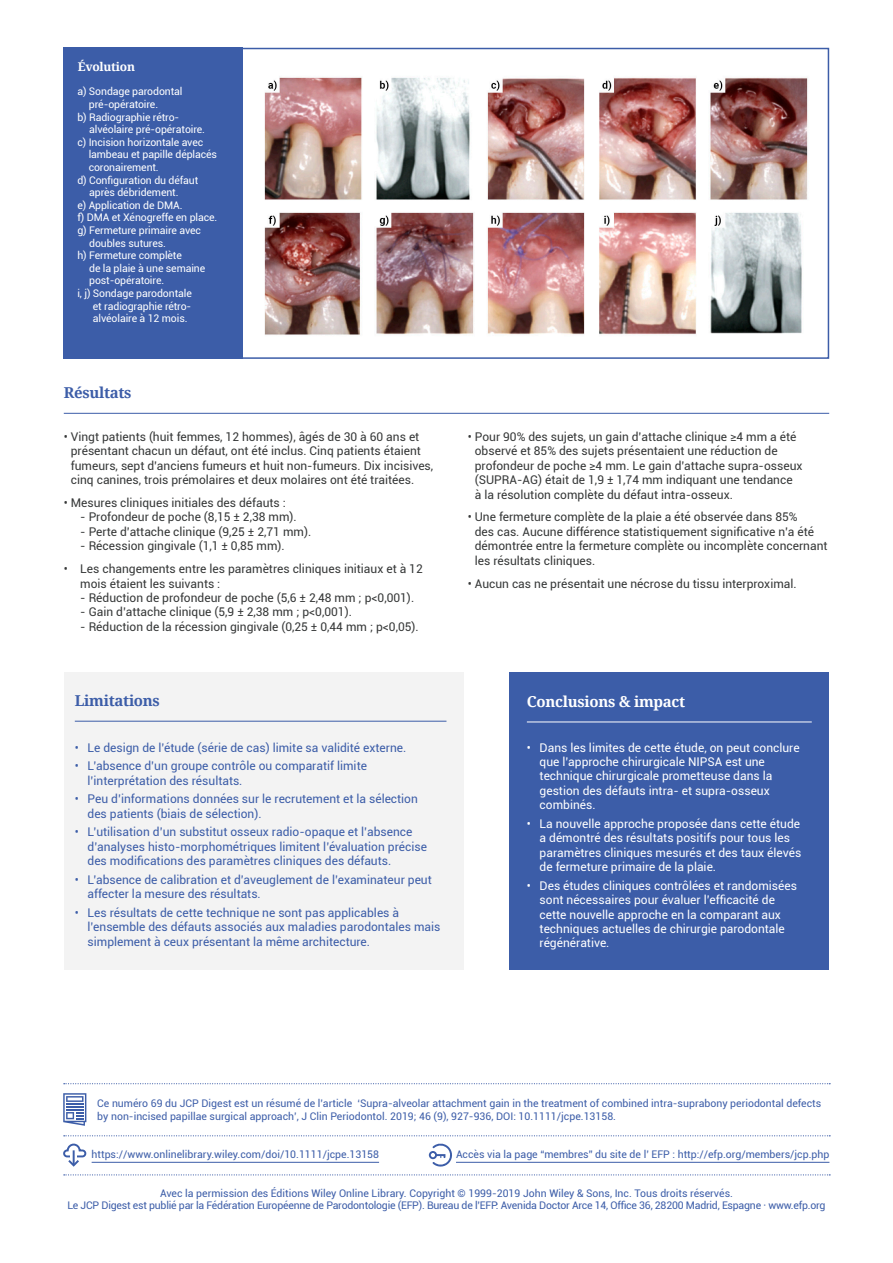
<style>
.page{position:relative;width:893px;height:1263px;background:#fff}
.page>*{position:absolute;margin:0;border:0;box-sizing:border-box;transform-origin:0 0}
.t1{font:700 15px "Noto Serif";letter-spacing:-.02em;color:#3c5da8}
.t2{font:700 15px "Noto Serif";letter-spacing:-.02em;color:#fff}
.t3{font:12px/14.4px "Roboto";color:#363838}
.t4{font:12px/14.4px "Roboto";color:#3c5da8}
.t5{font:12px/14.4px "Roboto";color:#fff}
.t6{font:700 12px "Noto Serif";letter-spacing:-.02em;color:#fff}
.t7{font:10.5px/12.6px "Roboto";letter-spacing:-.01em;color:#fff}
.t8{font:10.5px/12.6px "Roboto";color:#3c5da8}
.t9{font:10.5px/12.6px "Roboto";letter-spacing:-.02em;color:#3c5da8;text-align:center}
</style>
<div class="page">
<div style="left:64px;top:48px;width:179px;height:311px;background:#3c5da8"></div>
<div style="left:218px;top:48px;width:611px;height:311px;border:2px solid #3c5da8"></div>
<svg style="left:64px;top:1174px;width:766px;height:1px"></svg>
<svg style="left:64px;top:1083px;width:766px;height:1px"></svg>
<svg style="left:63px;top:1093px;width:23px;height:33px"></svg>
<svg style="left:64px;top:1135px;width:766px;height:1px"></svg>
<hr style="left:92px;top:1162px;width:287px;height:1px;background:#3c5da8">
<svg style="left:63px;top:1143px;width:24px;height:24px"></svg>
<hr style="left:64px;top:413px;width:765px;height:1px;background:#3c5da8">
<div style="left:64px;top:672px;width:399px;height:297px;background:#f3f3f3"></div>
<hr style="left:75px;top:721px;width:371px;height:1px;background:#3c5da8">
<div style="left:509px;top:672px;width:320px;height:297px;background:#3c5da8"></div>
<hr style="left:527px;top:722px;width:285px;height:1px;background:#fff">
<hr style="left:456px;top:1162px;width:373px;height:1px;background:#3c5da8">
<svg style="left:429px;top:1143px;width:23px;height:24px"></svg>
<img style="left:264px;top:77px;width:544px;height:258px">
<p class="t6" style="left:78px;top:59px;width:59px">Évolution</p>
<p class="t7" style="left:89px;top:85px;width:95px;text-indent:-12px">a) Sondage parodontal pré-opératoire.</p>
<p class="t7" style="left:89px;top:110px;width:117px;text-indent:-12px">b) Radiographie rétro&shy;alvéolaire pré-opératoire.</p>
<p class="t7" style="left:89px;top:135px;width:130px;text-indent:-11px">c) Incision horizontale avec lambeau et papille déplacés coronairement.</p>
<p class="t7" style="left:89px;top:173px;width:111px;text-indent:-12px">d) Configuration du défaut après débridement.</p>
<p class="t7" style="left:77px;top:198px;width:107px">e) Application de DMA.</p>
<p class="t7" style="left:77px;top:211px;width:141px">f) DMA et Xénogreffe en place.</p>
<p class="t7" style="left:89px;top:224px;width:113px;text-indent:-12px">g) Fermeture primaire avec doubles sutures.</p>
<p class="t7" style="left:89px;top:249px;width:118px;text-indent:-12px">h) Fermeture complète<br>de la plaie à une semaine post-opératoire.</p>
<p class="t7" style="left:93px;top:287px;width:100px;text-align:justify;text-indent:-16px">i, j) Sondage parodontale et radiographie rétro&shy;alvéolaire à 12 mois.</p>
<p class="t1" style="left:64px;top:382px;width:69px">Résultats</p>
<p class="t3" style="left:71px;top:429px;width:364px;text-indent:-7px">• Vingt patients (huit femmes, 12 hommes), âgés de 30 à 60 ans et présentant chacun un défaut, ont été inclus. Cinq patients étaient fumeurs, sept d’anciens fumeurs et huit non-fumeurs. Dix incisives, cinq canines, trois prémolaires et deux molaires ont été traitées.</p>
<p class="t3" style="left:64px;top:495px;width:224px">• Mesures cliniques initiales des défauts :</p>
<p class="t3" style="left:80px;top:509px;width:218px">- Profondeur de poche (8,15 ± 2,38 mm).</p>
<p class="t3" style="left:80px;top:524px;width:232px">- Perte d’attache clinique (9,25 ± 2,71 mm).</p>
<p class="t3" style="left:80px;top:538px;width:206px">- Récession gingivale (1,1 ± 0,85 mm).</p>
<p class="t3" style="left:80px;top:561px;width:344px;text-indent:-16px">• Les changements entre les paramètres cliniques initiaux et à 12 mois étaient les suivants :</p>
<p class="t3" style="left:80px;top:590px;width:335px">- Réduction de profondeur de poche (5,6 ± 2,48 mm ; p&lt;0,001).</p>
<p class="t3" style="left:80px;top:604px;width:273px">- Gain d’attache clinique (5,9 ± 2,38 mm ; p&lt;0,001).</p>
<p class="t3" style="left:80px;top:619px;width:340px">- Réduction de la récession gingivale (0,25 ± 0,44 mm ; p&lt;0,05).</p>
<p class="t1" style="left:75px;top:690px;width:87px">Limitations</p>
<p class="t4" style="left:75px;top:740px;width:333px">• Le design de l’étude (série de cas) limite sa validité externe.</p>
<p class="t4" style="left:88px;top:758px;width:281px;text-indent:-13px">• L’absence d’un groupe contrôle ou comparatif limite l’interprétation des résultats.</p>
<p class="t4" style="left:88px;top:791px;width:332px;text-indent:-13px">• Peu d’informations données sur le recrutement et la sélection des patients (biais de sélection).</p>
<p class="t4" style="left:88px;top:824px;width:341px;text-indent:-13px">• L’utilisation d’un substitut osseux radio-opaque et l’absence d’analyses histo-morphométriques limitent l’évaluation précise des modifications des paramètres cliniques des défauts.</p>
<p class="t4" style="left:88px;top:872px;width:346px;text-indent:-13px">• L’absence de calibration et d’aveuglement de l’examinateur peut affecter la mesure des résultats.</p>
<p class="t4" style="left:88px;top:905px;width:354px;text-indent:-13px">• Les résultats de cette technique ne sont pas applicables à l’ensemble des défauts associés aux maladies parodontales mais simplement à ceux présentant la même architecture.</p>
<p class="t3" style="left:475px;top:429px;width:329px;text-indent:-7px">• Pour 90% des sujets, un gain d’attache clinique ≥4 mm a été observé et 85% des sujets présentaient une réduction de profondeur de poche ≥4 mm. Le gain d’attache supra-osseux (SUPRA-AG) était de 1,9 ± 1,74 mm indiquant une tendance<br>à la résolution complète du défaut intra-osseux.</p>
<p class="t3" style="left:475px;top:509px;width:354px;text-indent:-7px">• Une fermeture complète de la plaie a été observée dans 85%<br>des cas. Aucune différence statistiquement significative n’a été démontrée entre la fermeture complète ou incomplète concernant les résultats cliniques.</p>
<p class="t3" style="left:468px;top:576px;width:330px">• Aucun cas ne présentait une nécrose du tissu interproximal.</p>
<p class="t2" style="left:527px;top:691px;width:160px">Conclusions &amp; impact</p>
<p class="t5" style="left:540px;top:740px;width:262px;text-indent:-13px">• Dans les limites de cette étude, on peut conclure que l’approche chirurgicale NIPSA est une technique chirurgicale prometteuse dans la gestion des défauts intra- et supra-osseux combinés.</p>
<p class="t5" style="left:540px;top:816px;width:263px;text-indent:-13px">• La nouvelle approche proposée dans cette étude a démontré des résultats positifs pour tous les paramètres cliniques mesurés et des taux élevés de fermeture primaire de la plaie.</p>
<p class="t5" style="left:540px;top:878px;width:259px;text-indent:-13px">• Des études cliniques contrôlées et randomisées sont nécessaires pour évaluer l’efficacité de cette nouvelle approche en la comparant aux techniques actuelles de chirurgie parodontale régénérative.</p>
<p class="t8" style="left:97px;top:1097px;width:725px">Ce numéro 69 du JCP Digest est un résumé de l’article ‘Supra-alveolar attachment gain in the treatment of combined intra-suprabony periodontal defects by non-incised papillae surgical approach’, J Clin Periodontol. 2019; 46 (9), 927-936, DOI: 10.1111/jcpe.13158.</p>
<p class="t8" style="left:92px;top:1147px;width:289px">https://www.onlinelibrary.wiley.com/doi/10.1111/jcpe.13158</p>
<p class="t8" style="left:456px;top:1147px;width:375px">Accès via la page “membres” du site de l’ EFP : http://efp.org/members/jcp.php</p>
<p class="t9" style="left:67px;top:1186px;width:760px">Avec la permission des Éditions Wiley Online Library. Copyright © 1999-2019 John Wiley &amp; Sons, Inc. Tous droits réservés.<br>Le JCP Digest est publié par la Fédération Européenne de Parodontologie (EFP). Bureau de l’EFP: Avenida Doctor Arce 14, Office 36, 28200 Madrid, Espagne · www.efp.org</p>
</div>
